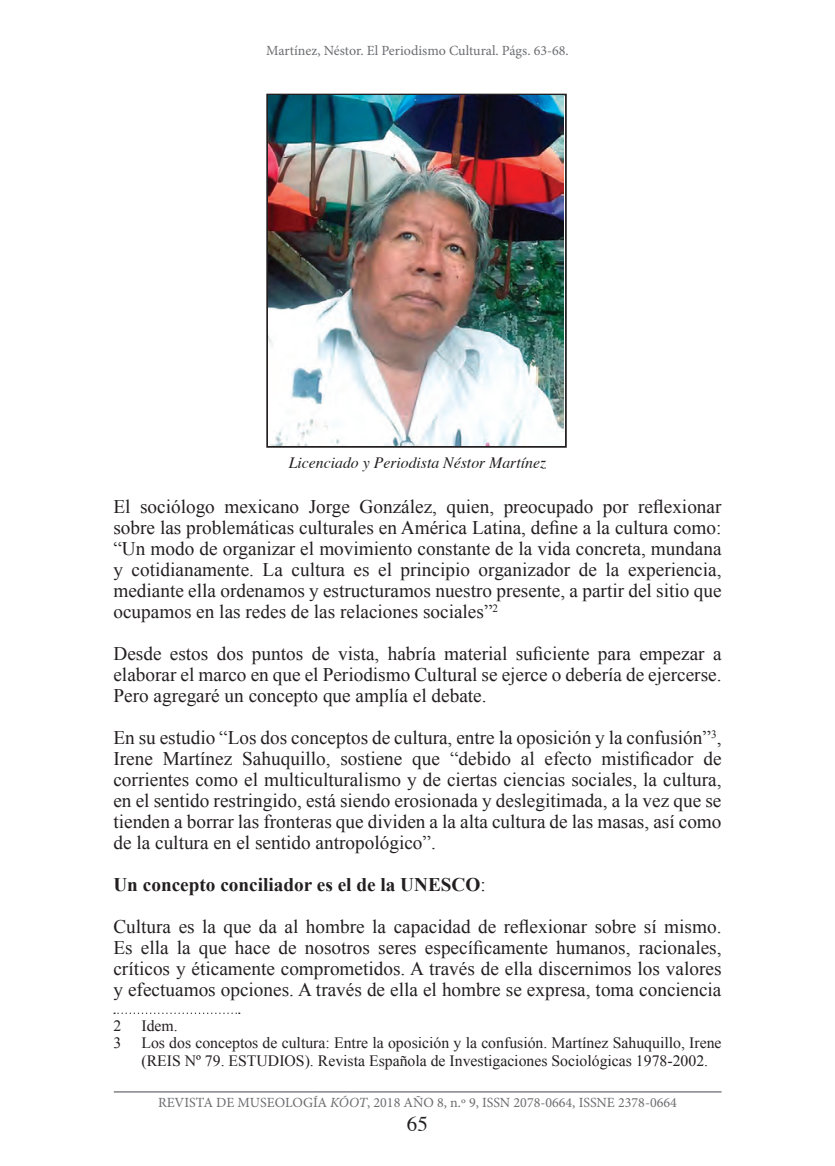
<style>
.page{position:relative;width:835px;height:1166px;background:#fff}
.page>*{position:absolute;margin:0;border:0;box-sizing:border-box;transform-origin:0 0}
.t1{font:21px "Times";color:#231f20}
.t2{font:19.25px/21px "Times New Roman";color:#231f20;text-align:justify}
.t3{font:15.75px/17.5px "Times New Roman";color:#231f20}
.t4{font:italic 15.75px "Times";color:#231f20}
.t5{font:14px "Minion Pro";color:#6c6d70}
.s1{font-weight:700}
.s2{font-style:italic}
</style>
<div class="page">
<hr style="left:114px;top:1091px;width:607px;height:1px;background:#939598">
<svg style="left:114px;top:1012px;width:126px;height:1px"></svg>
<div style="left:266px;top:94px;width:301px;height:354px;border:2px solid #231f20"></div>
<img style="left:268px;top:95px;width:295px;height:350px">
<p class="t5" style="left:266px;top:42px;width:304px">Martínez, Néstor. El Periodismo Cultural. Págs. 63-68.</p>
<p class="t4" style="left:289px;top:452px;width:259px">Licenciado y Periodista Néstor Martínez</p>
<p class="t2" style="left:113px;top:496px;width:609px">El sociólogo mexicano Jorge González, quien, preocupado por reflexionar sobre las problemáticas culturales en América Latina, define a la cultura como: “Un modo de organizar el movimiento constante de la vida concreta, mundana y cotidianamente. La cultura es el principio organizador de la experiencia, mediante ella ordenamos y estructuramos nuestro presente, a partir del sitio que ocupamos en las redes de las relaciones sociales”<sup>2</sup></p>
<p class="t2" style="left:113px;top:643px;width:609px">Desde estos dos puntos de vista, habría material suficiente para empezar a elaborar el marco en que el Periodismo Cultural se ejerce o debería de ejercerse.<br>Pero agregaré un concepto que amplía el debate.</p>
<p class="t2" style="left:113px;top:727px;width:609px">En su estudio “Los dos conceptos de cultura, entre la oposición y la confusión”<sup>3</sup>, Irene Martínez Sahuquillo, sostiene que “debido al efecto mistificador de corrientes como el multiculturalismo y de ciertas ciencias sociales, la cultura, en el sentido restringido, está siendo erosionada y deslegitimada, a la vez que se tienden a borrar las fronteras que dividen a la alta cultura de las masas, así como de la cultura en el sentido antropológico”.</p>
<p class="t2" style="left:113px;top:863px;width:609px;line-height:42px"><span class="s1">Un concepto conciliador es el de la UNESCO</span>:<br>Cultura es la que da al hombre la capacidad de reflexionar sobre sí mismo.</p>
<p class="t2" style="left:113px;top:937px;width:609px">Es ella la que hace de nosotros seres específicamente humanos, racionales, críticos y éticamente comprometidos. A través de ella discernimos los valores y efectuamos opciones. A través de ella el hombre se expresa, toma conciencia</p>
<p class="t3" style="left:113px;top:1016px;width:9px">2</p>
<p class="t3" style="left:141px;top:1016px;width:38px">Idem.</p>
<p class="t3" style="left:113px;top:1034px;width:9px">3</p>
<p class="t3" style="left:141px;top:1034px;width:581px">Los dos conceptos de cultura: Entre la oposición y la confusión. Martínez Sahuquillo, Irene (REIS Nº 79. ESTUDIOS). Revista Española de Investigaciones Sociológicas 1978-2002.</p>
<p class="t5" style="left:158px;top:1093px;width:520px">REVISTA DE MUSEOLOGÍA <span class="s2">KÓOT</span>, 2018 AÑO 8, n.º 9, ISSN 2078-0664, ISSNE 2378-0664</p>
<p class="t1" style="left:407px;top:1110px;width:22px">65</p>
</div>
